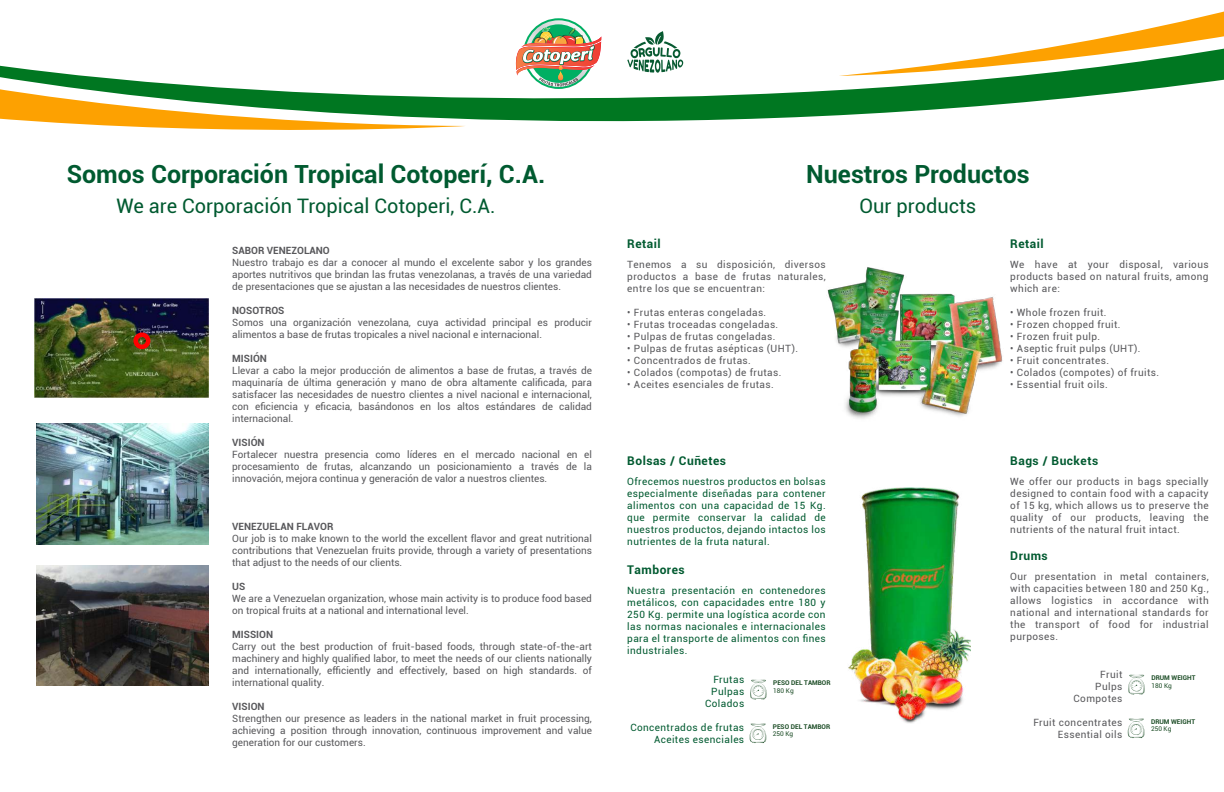
<style>
.page{position:relative;width:1224px;height:792px;background:#fff}
.page>*{position:absolute;margin:0;border:0;box-sizing:border-box;transform-origin:0 0}
.t1{font:700 25px "Roboto";color:#005a30}
.t2{font:20px "Roboto";color:#005a30}
.t3{font:700 12px "Roboto";letter-spacing:.04em;color:#005a30}
.t4{font:10px/12px "Roboto";letter-spacing:.04em;color:#58585b;text-align:justify}
.t5{font:10px/12px "Roboto";letter-spacing:.04em;color:#005a30;text-align:justify}
.t6{font:10px/12px "Roboto";color:#58585b}
.t7{font:700 10px "Roboto";color:#58585b}
.t8{font:700 6.5px "Roboto";color:#1a4b24}
.t9{font:6.5px "Roboto";color:#1a4b24}
</style>
<div class="page">
<svg style="left:0;top:61px;width:1224px;height:61px"></svg>
<svg style="left:0;top:87px;width:466px;height:43px"></svg>
<svg style="left:839px;top:11px;width:385px;height:65px"></svg>
<img style="left:35px;top:298px;width:174px;height:99px">
<div style="left:133px;top:332px;width:17px;height:17px;border:4px solid #f00;border-radius:50%"></div>
<img style="left:36px;top:423px;width:173px;height:121px">
<img style="left:36px;top:565px;width:173px;height:121px">
<img style="left:515px;top:18px;width:88px;height:72px">
<svg style="left:627px;top:31px;width:56px;height:42px"></svg>
<img style="left:848px;top:487px;width:122px;height:236px">
<svg style="left:750px;top:679px;width:17px;height:20px"></svg>
<svg style="left:750px;top:723px;width:16px;height:20px"></svg>
<img style="left:827px;top:267px;width:176px;height:152px">
<svg style="left:1128px;top:718px;width:16px;height:20px"></svg>
<svg style="left:1128px;top:674px;width:17px;height:20px"></svg>
<h1 class="t1" style="left:67px;top:157px;width:480px">Somos Corporación Tropical Cotoperí, C.A.</h1>
<h2 class="t2" style="left:117px;top:192px;width:380px">We are Corporación Tropical Cotoperi, C.A.</h2>
<p class="t7" style="left:232px;top:243px;width:99px">SABOR VENEZOLANO</p>
<p class="t4" style="left:232px;top:256px;width:361px">Nuestro trabajo es dar a conocer al mundo el excelente sabor y los grandes aportes nutritivos que brindan las frutas venezolanas, a través de una variedad de presentaciones que se ajustan a las necesidades de nuestros clientes.</p>
<p class="t7" style="left:232px;top:303px;width:54px">NOSOTROS</p>
<p class="t6" style="left:232px;top:316px;width:361px">Somos una organización venezolana, cuya actividad principal es producir alimentos a base de frutas tropicales a nivel nacional e internacional.</p>
<p class="t7" style="left:232px;top:351px;width:36px">MISIÓN</p>
<p class="t4" style="left:232px;top:364px;width:361px">Llevar a cabo la mejor producción de alimentos a base de frutas, a través de maquinaría de última generación y mano de obra altamente calificada, para satisfacer las necesidades de nuestro clientes a nivel nacional e internacional, con eficiencia y eficacia, basándonos en los altos estándares de calidad internacional.</p>
<p class="t7" style="left:232px;top:435px;width:34px">VISIÓN</p>
<p class="t4" style="left:232px;top:448px;width:361px">Fortalecer nuestra presencia como líderes en el mercado nacional en el procesamiento de frutas, alcanzando un posicionamiento a través de la innovación, mejora continua y generación de valor a nuestros clientes.</p>
<p class="t7" style="left:232px;top:519px;width:103px">VENEZUELAN FLAVOR</p>
<p class="t4" style="left:232px;top:532px;width:361px">Our job is to make known to the world the excellent flavor and great nutritional contributions that Venezuelan fruits provide, through a variety of presentations that adjust to the needs of our clients.</p>
<p class="t7" style="left:232px;top:579px;width:15px">US</p>
<p class="t6" style="left:232px;top:592px;width:361px">We are a Venezuelan organization, whose main activity is to produce food based on tropical fruits at a national and international level.</p>
<p class="t7" style="left:232px;top:627px;width:42px">MISSION</p>
<p class="t4" style="left:232px;top:640px;width:361px">Carry out the best production of fruit-based foods, through state-of-the-art machinery and highly qualified labor, to meet the needs of our clients nationally and internationally, efficiently and effectively, based on high standards. of international quality.</p>
<p class="t7" style="left:232px;top:699px;width:34px">VISION</p>
<p class="t4" style="left:232px;top:712px;width:361px">Strengthen our presence as leaders in the national market in fruit processing, achieving a position through innovation, continuous improvement and value generation for our customers.</p>
<h1 class="t1" style="left:806px;top:157px;width:225px">Nuestros Productos</h1>
<h2 class="t2" style="left:860px;top:192px;width:118px">Our products</h2>
<p class="t3" style="left:627px;top:236px;width:35px">Retail</p>
<p class="t4" style="left:627px;top:258px;width:200px">Tenemos a su disposición, diversos productos a base de frutas naturales, entre los que se encuentran:</p>
<p class="t4" style="left:627px;top:306px;width:141px">• Frutas enteras congeladas.</p>
<p class="t4" style="left:627px;top:318px;width:153px">• Frutas troceadas congeladas.</p>
<p class="t4" style="left:627px;top:330px;width:150px">• Pulpas de frutas congeladas.</p>
<p class="t4" style="left:627px;top:342px;width:172px">• Pulpas de frutas asépticas (UHT).</p>
<p class="t4" style="left:627px;top:354px;width:125px">• Concentrados de frutas.</p>
<p class="t4" style="left:627px;top:366px;width:156px">• Colados (compotas) de frutas.</p>
<p class="t4" style="left:627px;top:378px;width:148px">• Aceites esenciales de frutas.</p>
<p class="t3" style="left:627px;top:453px;width:100px">Bolsas / Cuñetes</p>
<p class="t5" style="left:627px;top:476px;width:200px">Ofrecemos nuestros productos en bolsas especialmente diseñadas para contener alimentos con una capacidad de 15 Kg. que permite conservar la calidad de nuestros productos, dejando intactos los nutrientes de la fruta natural.</p>
<p class="t3" style="left:627px;top:562px;width:59px">Tambores</p>
<p class="t5" style="left:627px;top:584px;width:200px">Nuestra presentación en contenedores metálicos, con capacidades entre 180 y 250 Kg. permite una logística acorde con las normas nacionales e internacionales para el transporte de alimentos con fines industriales.</p>
<p class="t8" style="left:773px;top:678px;width:59px">PESO DEL TAMBOR</p>
<p class="t9" style="left:773px;top:686px;width:22px">180 Kg</p>
<p class="t8" style="left:773px;top:722px;width:59px">PESO DEL TAMBOR</p>
<p class="t9" style="left:773px;top:730px;width:22px">250 Kg</p>
<p class="t5" style="left:705px;top:673px;width:41px;text-align:right">Frutas<br>Pulpas<br>Colados</p>
<p class="t5" style="left:630px;top:721px;width:115px;text-align:right">Concentrados de frutas<br>Aceites esenciales</p>
<p class="t3" style="left:1010px;top:236px;width:35px">Retail</p>
<p class="t4" style="left:1010px;top:258px;width:200px">We have at your disposal, various products based on natural fruits, among which are:</p>
<p class="t4" style="left:1010px;top:306px;width:98px">• Whole frozen fruit.</p>
<p class="t4" style="left:1010px;top:318px;width:112px">• Frozen chopped fruit.</p>
<p class="t4" style="left:1010px;top:330px;width:91px">• Frozen fruit pulp.</p>
<p class="t4" style="left:1010px;top:342px;width:132px">• Aseptic fruit pulps (UHT).</p>
<p class="t4" style="left:1010px;top:354px;width:100px">• Fruit concentrates.</p>
<p class="t4" style="left:1010px;top:366px;width:151px">• Colados (compotes) of fruits.</p>
<p class="t4" style="left:1010px;top:378px;width:99px">• Essential fruit oils.</p>
<p class="t3" style="left:1010px;top:453px;width:89px">Bags / Buckets</p>
<p class="t4" style="left:1010px;top:476px;width:200px">We offer our products in bags specially designed to contain food with a capacity of 15 kg, which allows us to preserve the quality of our products, leaving the nutrients of the natural fruit intact.</p>
<p class="t3" style="left:1010px;top:547px;width:39px">Drums</p>
<p class="t4" style="left:1010px;top:570px;width:200px">Our presentation in metal containers, with capacities between 180 and 250 Kg., allows logistics in accordance with national and international standards for the transport of food for industrial purposes.</p>
<p class="t4" style="left:1074px;top:668px;width:50px;text-align:right">Fruit<br>Pulps<br>Compotes</p>
<p class="t4" style="left:1033px;top:716px;width:90px;text-align:right">Fruit concentrates<br>Essential oils</p>
<p class="t8" style="left:1151px;top:673px;width:46px">DRUM WEIGHT</p>
<p class="t9" style="left:1151px;top:681px;width:22px">180 Kg</p>
<p class="t8" style="left:1151px;top:717px;width:46px">DRUM WEIGHT</p>
<p class="t9" style="left:1151px;top:725px;width:22px">250 Kg</p>
</div>
